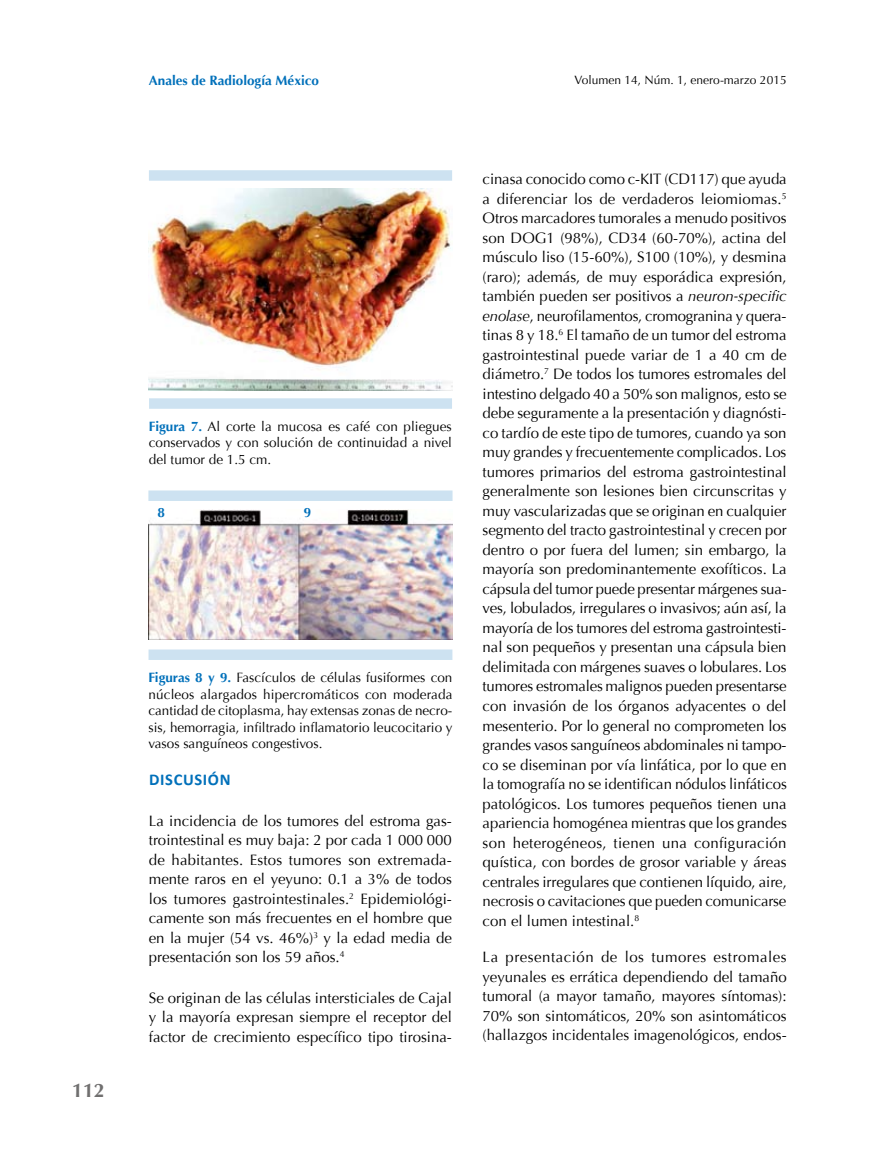
<style>
.page{position:relative;width:893px;height:1149px;background:#fff}
.page>*{position:absolute;margin:0;border:0;box-sizing:border-box;transform-origin:0 0}
.t1{font:700 19.5px "Optima";color:#706f6f}
.t2{font:700 16.5px "Calibri";letter-spacing:.04em;color:#0070ba}
.t3{font:15px/19.5px "Optima";color:#000;text-align:justify}
.t4{font:13.5px/16.5px "Optima";color:#000;text-align:justify}
.t5{font:700 13.5px "Optima";color:#0070ba}
.t6{font:12px "Optima";color:#000}
.s1{font-weight:700;color:#0070ba}
.s2{font-style:italic}
</style>
<div class="page">
<img style="left:149px;top:188px;width:304px;height:202px">
<img style="left:149px;top:509px;width:303px;height:130px">
<div style="left:149px;top:398px;width:303px;height:10px;background:#cde2f1"></div>
<div style="left:149px;top:649px;width:303px;height:10px;background:#cde2f1"></div>
<div style="left:149px;top:170px;width:303px;height:11px;background:#cde2f1"></div>
<div style="left:148px;top:490px;width:305px;height:11px;background:#cde2f1"></div>
<div style="left:153px;top:504px;width:16px;height:16px;background:#fff;border-radius:50%"></div>
<div style="left:300px;top:504px;width:16px;height:16px;background:#fff;border-radius:50%"></div>
<h1 class="t1" style="left:72px;top:1079px;width:34px">112</h1>
<p class="t5" style="left:149px;top:73px;width:172px">Anales de Radiología México</p>
<p class="t6" style="left:575px;top:73px;width:214px">Volumen 14, Núm. 1, enero-marzo 2015</p>
<p class="t4" style="left:149px;top:418px;width:305px"><span class="s1">Figura 7.</span> Al corte la mucosa es café con pliegues conservados y con solución de continuidad a nivel del tumor de 1.5 cm.</p>
<p class="t5" style="left:158px;top:504px;width:9px">8</p>
<p class="t5" style="left:304px;top:504px;width:9px">9</p>
<p class="t4" style="left:148px;top:669px;width:306px"><span class="s1">Figuras 8 y 9.</span> Fascículos de células fusiformes con núcleos alargados hipercromáticos con moderada cantidad de citoplasma, hay extensas zonas de necro&shy;sis, hemorragia, infiltrado inflamatorio leucocitario y vasos sanguíneos congestivos.</p>
<p class="t2" style="left:149px;top:768px;width:83px">DISCUSIÓN</p>
<p class="t3" style="left:149px;top:810px;width:305px">La incidencia de los tumores del estroma gas&shy;trointestinal es muy baja: 2 por cada 1 000 000 de habitantes. Estos tumores son extremada&shy;mente raros en el yeyuno: 0.1 a 3% de todos los tumores gastrointestinales.<sup>2</sup> Epidemiológi&shy;camente son más frecuentes en el hombre que en la mujer (54 vs. 46%)<sup>3</sup> y la edad media de presentación son los 59 años.<sup>4</sup></p>
<p class="t3" style="left:149px;top:987px;width:305px">Se originan de las células intersticiales de Cajal y la mayoría expresan siempre el receptor del factor de crecimiento específico tipo tirosina-</p>
<p class="t3" style="left:483px;top:169px;width:306px">cinasa conocido como c-KIT (CD117) que ayuda a diferenciar los de verdaderos leiomiomas.<sup>5<br></sup>Otros marcadores tumorales a menudo positivos son DOG1 (98%), CD34 (60-70%), actina del músculo liso (15-60%), S100 (10%), y desmina (raro); además, de muy esporádica expresión, también pueden ser positivos a <span class="s2">neuron-specific enolase</span>, neurofilamentos, cromogranina y quera&shy;tinas 8 y 18.<sup>6</sup> El tamaño de un tumor del estroma gastrointestinal puede variar de 1 a 40 cm de diámetro.<sup>7</sup> De todos los tumores estromales del intestino delgado 40 a 50% son malignos, esto se debe seguramente a la presentación y diagnósti&shy;co tardío de este tipo de tumores, cuando ya son muy grandes y frecuentemente complicados. Los tumores primarios del estroma gastrointestinal generalmente son lesiones bien circunscritas y muy vascularizadas que se originan en cualquier segmento del tracto gastrointestinal y crecen por dentro o por fuera del lumen; sin embargo, la mayoría son predominantemente exofíticos. La cápsula del tumor puede presentar márgenes sua&shy;ves, lobulados, irregulares o invasivos; aún así, la mayoría de los tumores del estroma gastrointesti&shy;nal son pequeños y presentan una cápsula bien delimitada con márgenes suaves o lobulares. Los tumores estromales malignos pueden presentarse con invasión de los órganos adyacentes o del mesenterio. Por lo general no comprometen los grandes vasos sanguíneos abdominales ni tampo&shy;co se diseminan por vía linfática, por lo que en la tomografía no se identifican nódulos linfáticos patológicos. Los tumores pequeños tienen una apariencia homogénea mientras que los grandes son heterogéneos, tienen una configuración quística, con bordes de grosor variable y áreas centrales irregulares que contienen líquido, aire, necrosis o cavitaciones que pueden comunicarse con el lumen intestinal.<sup>8</sup></p>
<p class="t3" style="left:483px;top:947px;width:306px">La presentación de los tumores estromales yeyunales es errática dependiendo del tamaño tumoral (a mayor tamaño, mayores síntomas):<br>70% son sintomáticos, 20% son asintomáticos (hallazgos incidentales imagenológicos, endos-</p>
</div>
